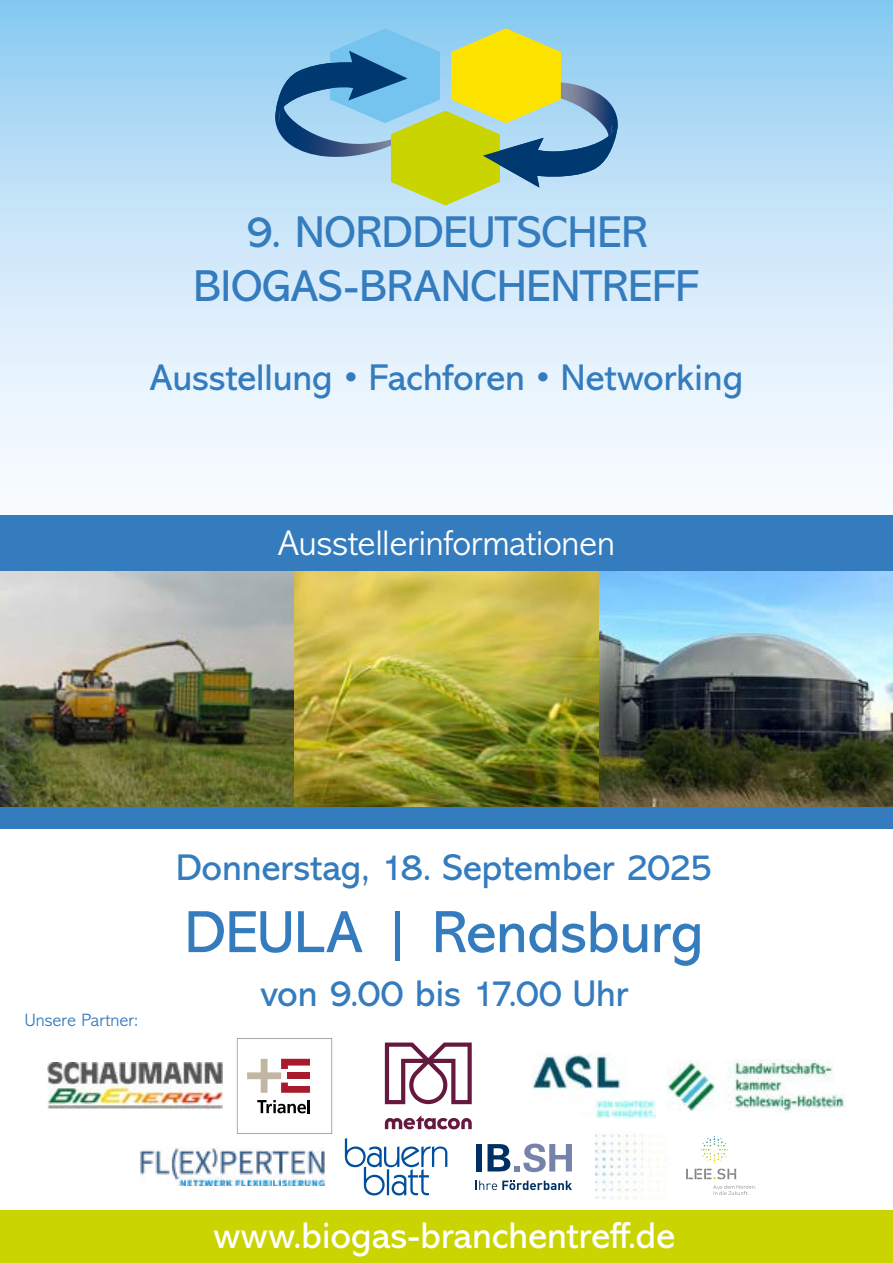
<style>
.page{position:relative;width:893px;height:1263px;background:#fff}
.page>*{position:absolute;margin:0;border:0;box-sizing:border-box;transform-origin:0 0}
.t1{font:60px "Abadi MT Pro";letter-spacing:-.01em;color:#347cbd}
.t2{font:45px/54px "Abadi MT Pro";color:#347cbd;text-align:center}
.t3{font:37.5px "Abadi MT Pro";letter-spacing:-.005em;color:#347cbd}
.t4{font:37.5px "Abadi MT Pro";letter-spacing:-.005em;color:#fff}
.t5{font:300 36px "Abadi MT Pro";letter-spacing:-.01em;color:#fff}
.t6{font:300 18px "Abadi MT Pro";color:#347cbd}
</style>
<div class="page">
<svg style="left:0;top:0;width:893px;height:478px;background:#cbe7f9"></svg>
<div style="left:0;top:1210px;width:893px;height:53px;background:#c9d400"></div>
<svg style="left:275px;top:29px;width:343px;height:176px;background:#9bbea1"></svg>
<img style="left:0;top:570px;width:893px;height:237px">
<div style="left:0;top:515px;width:893px;height:55px;background:#347cbd"></div>
<div style="left:0;top:807px;width:893px;height:21px;background:#347cbd"></div>
<svg style="left:345px;top:1138px;width:102px;height:57px"></svg>
<img style="left:666px;top:1059px;width:179px;height:53px">
<img style="left:140px;top:1148px;width:186px;height:38px">
<svg style="left:476px;top:1180px;width:96px;height:10px"></svg>
<svg style="left:488px;top:1143px;width:84px;height:29px"></svg>
<div style="left:476px;top:1144px;width:6px;height:27px;background:#003063"></div>
<img style="left:595px;top:1134px;width:56px;height:66px">
<svg style="left:713px;top:1185px;width:43px;height:10px"></svg>
<svg style="left:702px;top:1136px;width:24px;height:10px"></svg>
<svg style="left:686px;top:1168px;width:50px;height:11px"></svg>
<img style="left:531px;top:1053px;width:124px;height:65px">
<svg style="left:237px;top:1038px;width:95px;height:95px"></svg>
<img style="left:48px;top:1063px;width:175px;height:46px">
<svg style="left:385px;top:1042px;width:87px;height:62px"></svg>
<svg style="left:385px;top:1115px;width:87px;height:14px"></svg>
<p class="t2" style="left:194px;top:206px;width:507px">9. NORDDEUTSCHER<br>BIOGAS-BRANCHENTREFF</p>
<p class="t3" style="left:150px;top:356px;width:595px">Ausstellung • Fachforen • Networking</p>
<p class="t5" style="left:278px;top:523px;width:339px">Ausstellerinformationen</p>
<p class="t6" style="left:25px;top:1010px;width:115px">Unsere Partner:</p>
<p class="t3" style="left:176px;top:847px;width:538px">Donnerstag, 18. September 2025</p>
<h1 class="t1" style="left:185px;top:899px;width:521px">DEULA | Rendsburg</h1>
<p class="t3" style="left:260px;top:972px;width:369px">von 9.00 bis 17.00 Uhr</p>
<p class="t4" style="left:214px;top:1215px;width:463px">www.biogas-branchentreff.de</p>
</div>
